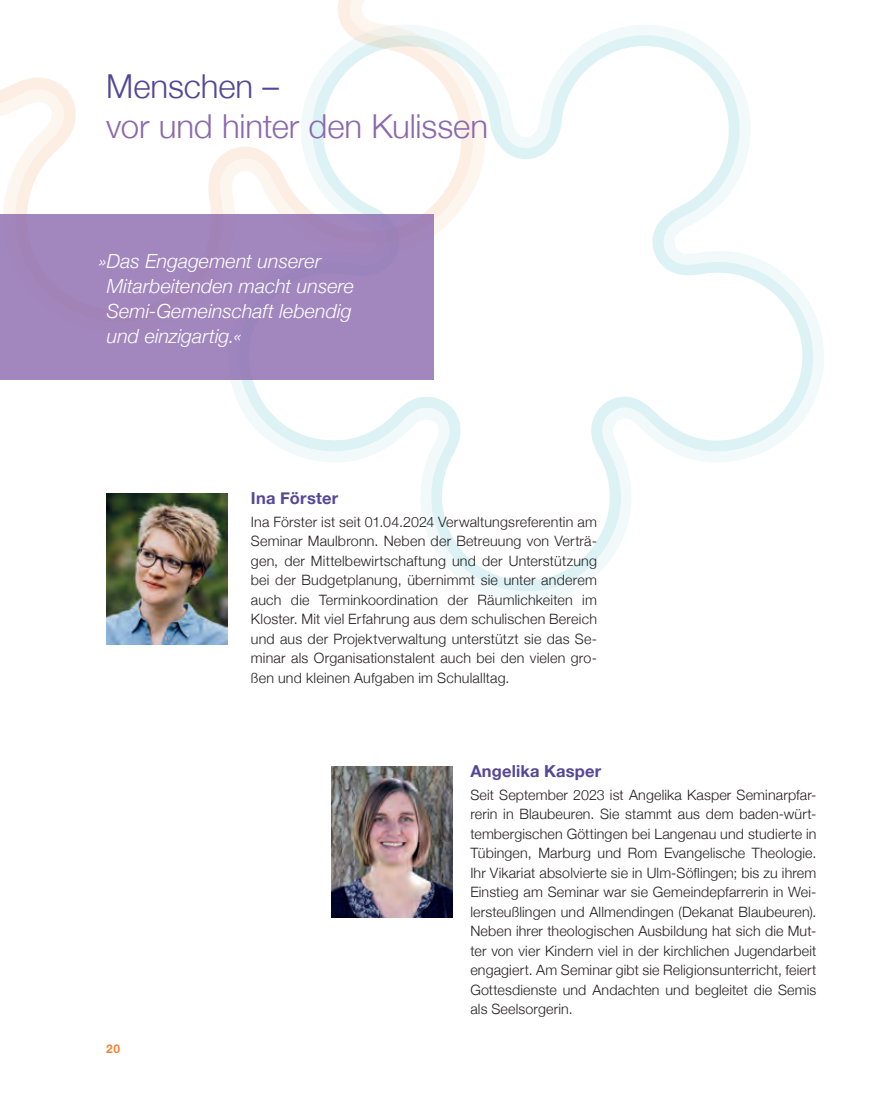
<style>
.page{position:relative;width:893px;height:1106px;background:#fff}
.page>*{position:absolute;margin:0;border:0;box-sizing:border-box;transform-origin:0 0}
.JB_Seminarstiftung_Head_Schwarz{font:300 33px "Helvetica Neue";letter-spacing:-.005em;color:#8b69ae}
.JB_Seminarstiftung_Head_Schwarz-2{font:300 33px "Helvetica Neue";color:#554797}
.JB_Seminarstiftung_Zitat_kursiv{font:italic 300 19.5px/24.8px "Helvetica Neue";letter-spacing:.005em;color:#fff}
.JB_Seminarstiftung_Fließ{font:700 16.5px "Helvetica Neue";letter-spacing:.01em;color:#554797}
.JB_Seminarstiftung_Fließ-2{font:300 14.25px/19.5px "Helvetica Neue";letter-spacing:.015em;color:#231f20;text-align:justify}
.EvSST_Jb_Fließtext{font:700 12px "Helvetica Neue";color:#f18537}
</style>
<div class="page">
<svg style="left:285px;top:26px;width:529px;height:568px"></svg>
<svg style="left:264px;top:25px;width:398px;height:425px"></svg>
<svg style="left:0;top:0;width:643px;height:436px"></svg>
<img style="left:331px;top:766px;width:121px;height:151px">
<img style="left:106px;top:493px;width:121px;height:151px">
<div style="left:0;top:214px;width:434px;height:166px;background:#a287be"></div>
<p class="JB_Seminarstiftung_Head_Schwarz-2" style="left:106px;top:60px;width:174px">Menschen –</p>
<p class="JB_Seminarstiftung_Head_Schwarz" style="left:106px;top:99px;width:383px">vor und hinter den Kulissen</p>
<p class="JB_Seminarstiftung_Zitat_kursiv" style="left:107px;top:248px;width:249px;text-indent:-8px">»Das Engagement unserer<br>Mitarbeitenden macht unsere<br>Semi-Gemeinschaft lebendig und einzigartig.«</p>
<p class="JB_Seminarstiftung_Fließ" style="left:251px;top:485px;width:89px">Ina Förster</p>
<p class="JB_Seminarstiftung_Fließ-2" style="left:251px;top:511px;width:348px">Ina Förster ist seit 01.04.2024 Verwaltungsreferentin am Seminar Maulbronn. Neben der Betreuung von Verträ&shy;gen, der Mittelbewirtschaftung und der Unterstützung bei der Budgetplanung, übernimmt sie unter anderem auch die Terminkoordination der Räumlichkeiten im Kloster. Mit viel Erfahrung aus dem schulischen Bereich und aus der Projektverwaltung unterstützt sie das Se&shy;minar als Organisationstalent auch bei den vielen gro&shy;ßen und kleinen Aufgaben im Schulalltag.</p>
<p class="EvSST_Jb_Fließtext" style="left:106px;top:1039px;width:15px">20</p>
<p class="JB_Seminarstiftung_Fließ" style="left:470px;top:758px;width:132px">Angelika Kasper</p>
<p class="JB_Seminarstiftung_Fließ-2" style="left:470px;top:784px;width:348px">Seit September 2023 ist Angelika Kasper Seminarpfar&shy;rerin in Blaubeuren. Sie stammt aus dem baden-würt&shy;tembergischen Göttingen bei Langenau und studierte in Tübingen, Marburg und Rom Evangelische Theologie.<br>Ihr Vikariat absolvierte sie in Ulm-Söflingen; bis zu ihrem Einstieg am Seminar war sie Gemeindepfarrerin in Wei&shy;lersteußlingen und Allmendingen (Dekanat Blaubeuren).<br>Neben ihrer theologischen Ausbildung hat sich die Mut&shy;ter von vier Kindern viel in der kirchlichen Jugendarbeit engagiert. Am Seminar gibt sie Religionsunterricht, feiert Gottesdienste und Andachten und begleitet die Semis als Seelsorgerin.</p>
</div>
